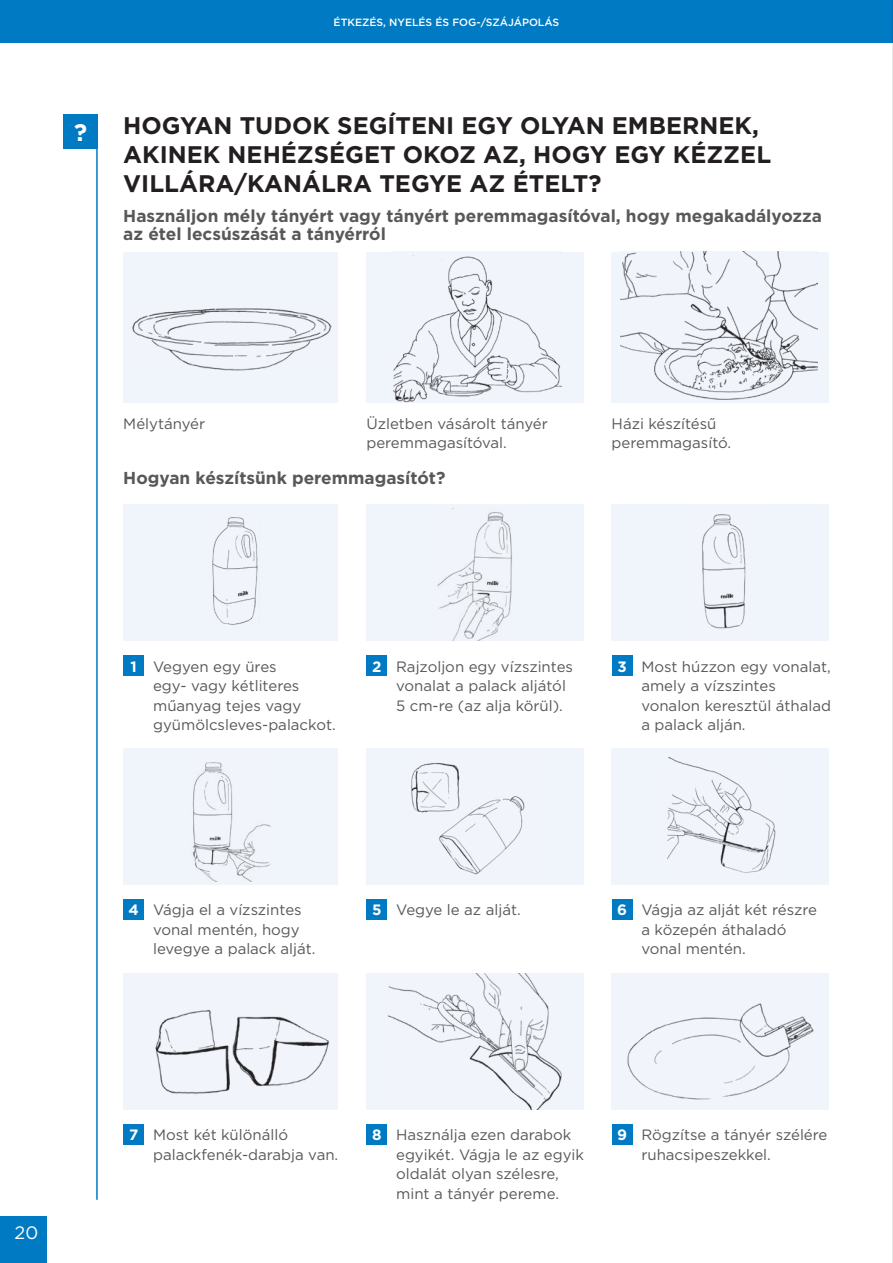
<style>
.page{position:relative;width:893px;height:1263px;background:#fff}
.page>*{position:absolute;margin:0;border:0;box-sizing:border-box;transform-origin:0 0}
.Sub_Headings_Caps{font:700 24px/28.8px "Gotham";color:#231f20}
.t1{font:700 24px "Gotham";color:#fff}
.t2{font:18px "Gotham";color:#fff}
.Body_Copy_Subheading{font:700 17.25px/18px "Gotham";color:#57585a}
.numbered_bullet{font:15px/19.5px "Gotham";color:#57585a}
.Bullets{font:15px/19.5px "Gotham";color:#57585a}
.t3{font:700 15px "Gotham";color:#fff}
.t4{font:500 10.5px "Gotham";color:#fff}
</style>
<div class="page">
<div style="left:0;top:1216px;width:47px;height:47px;background:#007ac2"></div>
<div style="left:0;top:0;width:893px;height:43px;background:#007ac2"></div>
<hr style="left:892px;top:0;width:1px;height:1263px;background:#e1e2e4">
<div style="left:64px;top:115px;width:34px;height:34px;background:#007ac2"></div>
<hr style="left:96px;top:115px;width:2px;height:1085px;background:#007ac2">
<div style="left:123px;top:252px;width:215px;height:151px;background:#eff5fb"></div>
<img style="left:132px;top:308px;width:199px;height:63px">
<div style="left:123px;top:505px;width:215px;height:136px;background:#eff5fb"></div>
<img style="left:212px;top:517px;width:46px;height:108px">
<div style="left:123px;top:749px;width:215px;height:136px;background:#eff5fb"></div>
<img style="left:192px;top:762px;width:79px;height:119px">
<div style="left:123px;top:974px;width:215px;height:136px;background:#eff5fb"></div>
<img style="left:155px;top:1010px;width:174px;height:84px">
<div style="left:366px;top:252px;width:218px;height:151px;background:#eff5fb"></div>
<img style="left:393px;top:255px;width:168px;height:148px">
<div style="left:366px;top:505px;width:218px;height:136px;background:#eff5fb"></div>
<img style="left:437px;top:508px;width:75px;height:133px">
<div style="left:366px;top:749px;width:218px;height:136px;background:#eff5fb"></div>
<img style="left:411px;top:762px;width:114px;height:113px">
<div style="left:366px;top:974px;width:218px;height:136px;background:#eff5fb"></div>
<img style="left:388px;top:974px;width:174px;height:136px">
<div style="left:612px;top:252px;width:217px;height:151px;background:#eff5fb"></div>
<img style="left:620px;top:252px;width:198px;height:148px">
<div style="left:612px;top:505px;width:217px;height:136px;background:#eff5fb"></div>
<img style="left:702px;top:514px;width:44px;height:115px">
<div style="left:612px;top:749px;width:217px;height:136px;background:#eff5fb"></div>
<img style="left:667px;top:757px;width:109px;height:116px">
<div style="left:612px;top:974px;width:217px;height:136px;background:#eff5fb"></div>
<img style="left:627px;top:1003px;width:187px;height:97px">
<div style="left:123px;top:655px;width:21px;height:21px;background:#007ac2"></div>
<div style="left:123px;top:899px;width:21px;height:21px;background:#007ac2"></div>
<div style="left:123px;top:1124px;width:21px;height:21px;background:#007ac2"></div>
<div style="left:366px;top:655px;width:21px;height:21px;background:#007ac2"></div>
<div style="left:366px;top:899px;width:21px;height:21px;background:#007ac2"></div>
<div style="left:366px;top:1124px;width:21px;height:21px;background:#007ac2"></div>
<div style="left:612px;top:655px;width:20px;height:21px;background:#007ac2"></div>
<div style="left:612px;top:899px;width:20px;height:21px;background:#007ac2"></div>
<div style="left:612px;top:1124px;width:20px;height:21px;background:#007ac2"></div>
<p class="t1" style="left:74px;top:117px;width:15px">?</p>
<p class="t4" style="left:334px;top:15px;width:227px">ÉTKEZÉS, NYELÉS ÉS FOG-/SZÁJÁPOLÁS</p>
<p class="Sub_Headings_Caps" style="left:123px;top:111px;width:649px">HOGYAN TUDOK SEGÍTENI EGY OLYAN EMBERNEK,<br>AKINEK NEHÉZSÉGET OKOZ AZ, HOGY EGY KÉZZEL<br>VILLÁRA/KANÁLRA TEGYE AZ ÉTELT?</p>
<p class="Body_Copy_Subheading" style="left:123px;top:207px;width:700px">Használjon mély tányért vagy tányért peremmagasítóval, hogy megakadályozza az étel lecsúszását a tányérról</p>
<p class="Bullets" style="left:123px;top:413px;width:83px">Mélytányér</p>
<p class="Bullets" style="left:366px;top:413px;width:183px">Üzletben vásárolt tányér peremmagasítóval.</p>
<p class="Bullets" style="left:612px;top:413px;width:121px">Házi készítésű peremmagasító.</p>
<p class="Body_Copy_Subheading" style="left:123px;top:468px;width:324px">Hogyan készítsünk peremmagasítót?</p>
<p class="t2" style="left:15px;top:1221px;width:25px">20</p>
<p class="t3" style="left:131px;top:656px;width:8px">1</p>
<p class="numbered_bullet" style="left:153px;top:656px;width:184px">Vegyen egy üres<br>egy- vagy kétliteres műanyag tejes vagy gyümölcsleves-palackot.</p>
<p class="t3" style="left:372px;top:656px;width:11px">2</p>
<p class="numbered_bullet" style="left:396px;top:656px;width:178px">Rajzoljon egy vízszintes vonalat a palack aljától<br>5 cm-re (az alja körül).</p>
<p class="t3" style="left:617px;top:656px;width:11px">3</p>
<p class="numbered_bullet" style="left:641px;top:656px;width:191px">Most húzzon egy vonalat, amely a vízszintes vonalon keresztül áthalad a palack alján.</p>
<p class="t3" style="left:129px;top:900px;width:12px">4</p>
<p class="numbered_bullet" style="left:153px;top:900px;width:164px">Vágja el a vízszintes vonal mentén, hogy levegye a palack alját.</p>
<p class="t3" style="left:372px;top:900px;width:11px">5</p>
<p class="numbered_bullet" style="left:396px;top:900px;width:126px">Vegye le az alját.</p>
<p class="t3" style="left:617px;top:900px;width:11px">6</p>
<p class="numbered_bullet" style="left:641px;top:900px;width:177px">Vágja az alját két részre a közepén áthaladó vonal mentén.</p>
<p class="t3" style="left:129px;top:1125px;width:11px">7</p>
<p class="numbered_bullet" style="left:153px;top:1125px;width:187px">Most két különálló palackfenék-darabja van.</p>
<p class="t3" style="left:372px;top:1125px;width:11px">8</p>
<p class="numbered_bullet" style="left:396px;top:1125px;width:189px">Használja ezen darabok egyikét. Vágja le az egyik oldalát olyan szélesre, mint a tányér pereme.</p>
<p class="t3" style="left:617px;top:1125px;width:11px">9</p>
<p class="numbered_bullet" style="left:641px;top:1125px;width:188px">Rögzítse a tányér szélére ruhacsipeszekkel.</p>
</div>
